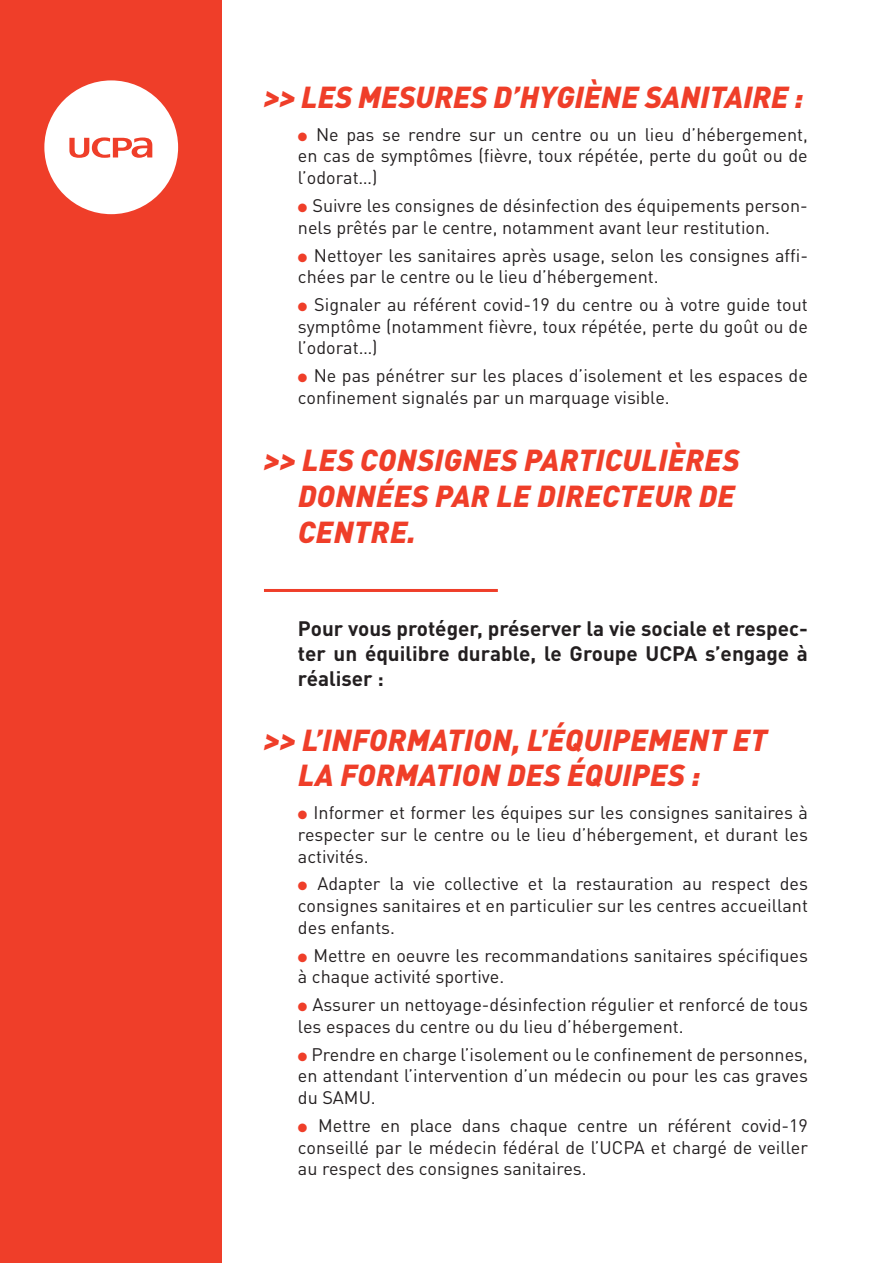
<style>
.page{position:relative;width:893px;height:1263px;background:#fff}
.page>*{position:absolute;margin:0;border:0;box-sizing:border-box;transform-origin:0 0}
.t1{font:italic 900 30px/36px "DINOT";letter-spacing:.01em;color:#ef3e29}
.t2{font:700 20.7px/24.9px "DINOT";color:#231f20;text-align:justify}
.t3{font:18px/21.6px "DINOT";color:#231f20;text-align:justify}
.s1{color:#ef3e29}
</style>
<div class="page">
<div style="left:0;top:0;width:221px;height:1263px;background:#ef3e29"></div>
<div style="left:44px;top:80px;width:134px;height:134px;background:#fff;border-radius:50%"></div>
<svg style="left:69px;top:137px;width:83px;height:21px"></svg>
<hr style="left:264px;top:589px;width:234px;height:3px;background:#ef3e29">
<h1 class="t1" style="left:264px;top:78px;width:541px">&gt;&gt; LES MESURES D’HYGIÈNE SANITAIRE :</h1>
<p class="t3" style="left:298px;top:123px;width:511px"><span class="s1">●</span> Ne pas se rendre sur un centre ou un lieu d’hébergement, en cas de symptômes (fièvre, toux répétée, perte du goût ou de l’odorat…)</p>
<p class="t3" style="left:298px;top:194px;width:511px"><span class="s1">●</span> Suivre les consignes de désinfection des équipements person&shy;nels prêtés par le centre, notamment avant leur restitution.</p>
<p class="t3" style="left:298px;top:244px;width:511px"><span class="s1">●</span> Nettoyer les sanitaires après usage, selon les consignes affi&shy;chées par le centre ou le lieu d’hébergement.</p>
<p class="t3" style="left:298px;top:294px;width:511px"><span class="s1">●</span> Signaler au référent covid-19 du centre ou à votre guide tout symptôme (notamment fièvre, toux répétée, perte du goût ou de l’odorat…)</p>
<p class="t3" style="left:298px;top:365px;width:511px"><span class="s1">●</span> Ne pas pénétrer sur les places d’isolement et les espaces de confinement signalés par un marquage visible.</p>
<h1 class="t1" style="left:298px;top:441px;width:443px;text-indent:-34px">&gt;&gt; LES CONSIGNES PARTICULIÈRES<br>DONNÉES PAR LE DIRECTEUR DE<br>CENTRE.</h1>
<p class="t2" style="left:298px;top:616px;width:511px">Pour vous protéger, préserver la vie sociale et respec&shy;ter un équilibre durable, le Groupe UCPA s’engage à réaliser :</p>
<h1 class="t1" style="left:298px;top:722px;width:471px;line-height:35.2px;text-indent:-34px">&gt;&gt; L’INFORMATION, L’ÉQUIPEMENT ET<br>LA FORMATION DES ÉQUIPES :</h1>
<p class="t3" style="left:298px;top:802px;width:511px"><span class="s1">●</span> Informer et former les équipes sur les consignes sanitaires à respecter sur le centre ou le lieu d’hébergement, et durant les activités.</p>
<p class="t3" style="left:298px;top:873px;width:511px"><span class="s1">●</span> Adapter la vie collective et la restauration au respect des consignes sanitaires et en particulier sur les centres accueillant des enfants.</p>
<p class="t3" style="left:298px;top:944px;width:511px"><span class="s1">●</span> Mettre en oeuvre les recommandations sanitaires spécifiques à chaque activité sportive.</p>
<p class="t3" style="left:298px;top:994px;width:511px"><span class="s1">●</span> Assurer un nettoyage-désinfection régulier et renforcé de tous les espaces du centre ou du lieu d’hébergement.</p>
<p class="t3" style="left:298px;top:1043px;width:511px"><span class="s1">●</span> Prendre en charge l’isolement ou le confinement de personnes, en attendant l’intervention d’un médecin ou pour les cas graves du SAMU.</p>
<p class="t3" style="left:298px;top:1114px;width:511px"><span class="s1">●</span> Mettre en place dans chaque centre un référent covid-19 conseillé par le médecin fédéral de l’UCPA et chargé de veiller au respect des consignes sanitaires.</p>
</div>
